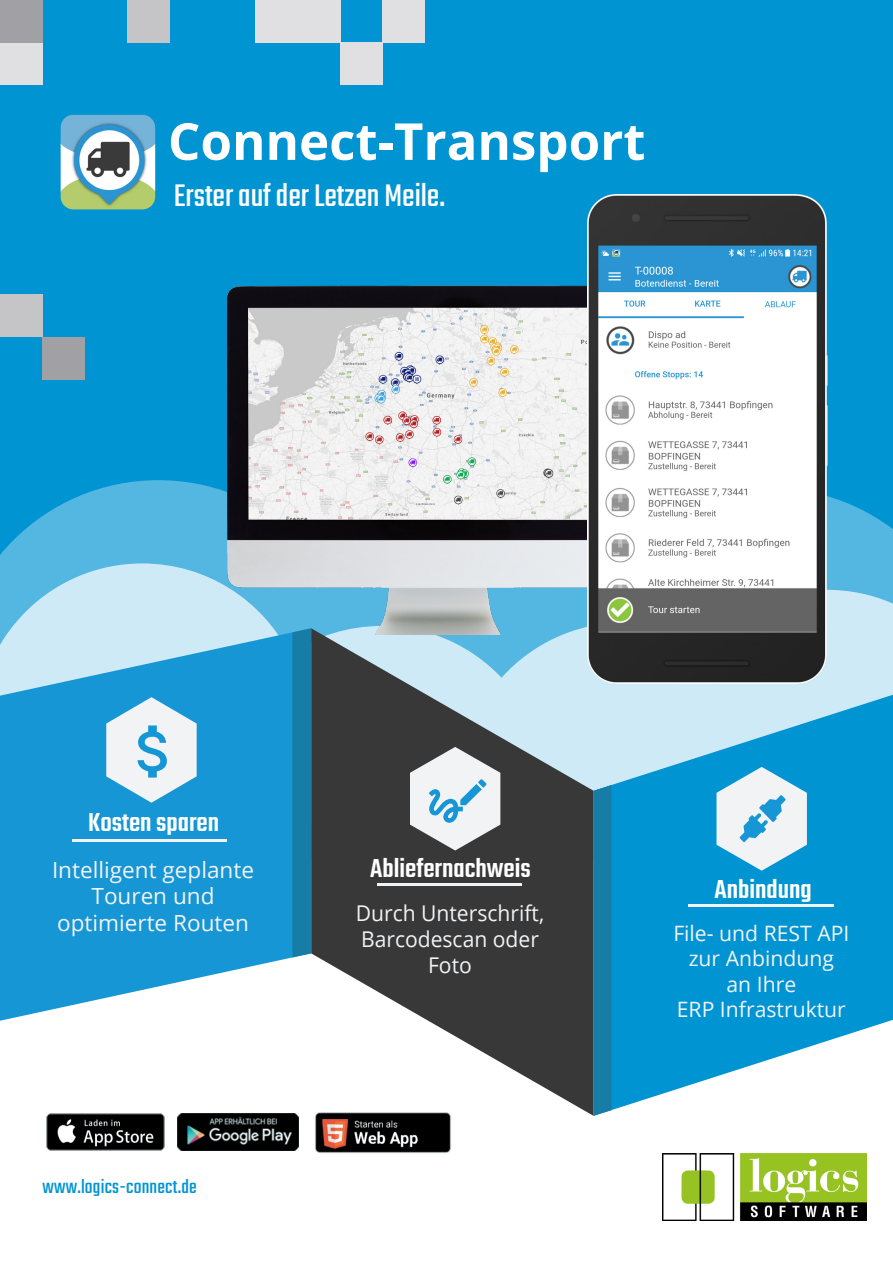
<style>
.page{position:relative;width:893px;height:1263px;background:#fff}
.page>*{position:absolute;margin:0;border:0;box-sizing:border-box;transform-origin:0 0}
.t1{font:700 51px "Open Sans";color:#fff}
.t2{font:34.5px "Teko";color:#fff}
.t3{font:500 28.5px "Teko";color:#fff}
.t4{font:22.2px/26.7px "Open Sans";color:#f2f3f4;text-align:center}
.t5{font:21.75px/26.1px "Open Sans";color:#f2f3f4;text-align:center}
.t6{font:21.15px/25.3px "Open Sans";color:#f2f3f4;text-align:center}
.t7{font:21px "Teko";letter-spacing:.01em;color:#0094d3}
</style>
<div class="page">
<div style="left:0;top:0;width:893px;height:859px;background:#0094d3"></div>
<svg style="left:0;top:448px;width:893px;height:115px;fill:#54b7e1"></svg>
<svg style="left:0;top:563px;width:893px;height:132px;background:#b1def1"></svg>
<img style="left:228px;top:286px;width:359px;height:342px">
<img style="left:587px;top:194px;width:240px;height:489px">
<img style="left:663px;top:1153px;width:203px;height:67px">
<svg style="left:0;top:628px;width:295px;height:393px;background:#3da7dc"></svg>
<svg style="left:311px;top:628px;width:282px;height:488px;fill:#383839"></svg>
<svg style="left:593px;top:695px;width:300px;height:416px;fill:#0094d3"></svg>
<div style="left:292px;top:628px;width:19px;height:329px;background:#177da6"></div>
<svg style="left:593px;top:785px;width:18px;height:331px;background:#1b7fa7"></svg>
<img style="left:61px;top:115px;width:94px;height:94px">
<svg style="left:410px;top:747px;width:90px;height:103px;background:#b4bec3"></svg>
<svg style="left:106px;top:697px;width:91px;height:106px;background:#a9d4e9"></svg>
<svg style="left:716px;top:767px;width:91px;height:104px"></svg>
<div style="left:0;top:43px;width:43px;height:42px;background:#e0e0e2"></div>
<div style="left:0;top:0;width:43px;height:43px;background:#a1a1a5"></div>
<div style="left:128px;top:0;width:42px;height:43px;background:#c5c5c7"></div>
<div style="left:255px;top:0;width:85px;height:43px;background:#e0e0e2"></div>
<div style="left:383px;top:0;width:42px;height:43px;background:#e0e0e2"></div>
<div style="left:0;top:294px;width:43px;height:43px;background:#c5c5c7"></div>
<div style="left:340px;top:43px;width:43px;height:42px;background:#e0e0e2"></div>
<div style="left:43px;top:337px;width:42px;height:42px;background:#a1a1a5"></div>
<hr style="left:73px;top:839px;width:154px;height:3px;background:#f2f3f4">
<hr style="left:378px;top:884px;width:144px;height:2px;background:#f2f3f4">
<hr style="left:689px;top:905px;width:145px;height:2px;background:#f2f3f4">
<img style="left:46px;top:1114px;width:119px;height:36px">
<img style="left:178px;top:1113px;width:121px;height:37px">
<img style="left:314px;top:1101px;width:138px;height:52px">
<p class="t1" style="left:168px;top:105px;width:479px">Connect-Transport</p>
<p class="t2" style="left:174px;top:176px;width:273px">Erster auf der Letzen Meile.</p>
<p class="t3" style="left:88px;top:806px;width:132px">Kosten sparen</p>
<p class="t4" style="left:52px;top:856px;width:204px">Intelligent geplante<br>Touren und optimierte Routen</p>
<p class="t7" style="left:43px;top:1175px;width:156px">www.logics-connect.de</p>
<p class="t3" style="left:370px;top:851px;width:162px">Abliefernachweis</p>
<p class="t5" style="left:356px;top:899px;width:190px">Durch Unterschrift,<br>Barcodescan oder<br>Foto</p>
<p class="t3" style="left:715px;top:873px;width:99px">Anbindung</p>
<p class="t6" style="left:673px;top:920px;width:178px">File- und REST API zur Anbindung<br>an Ihre<br>ERP Infrastruktur</p>
</div>
